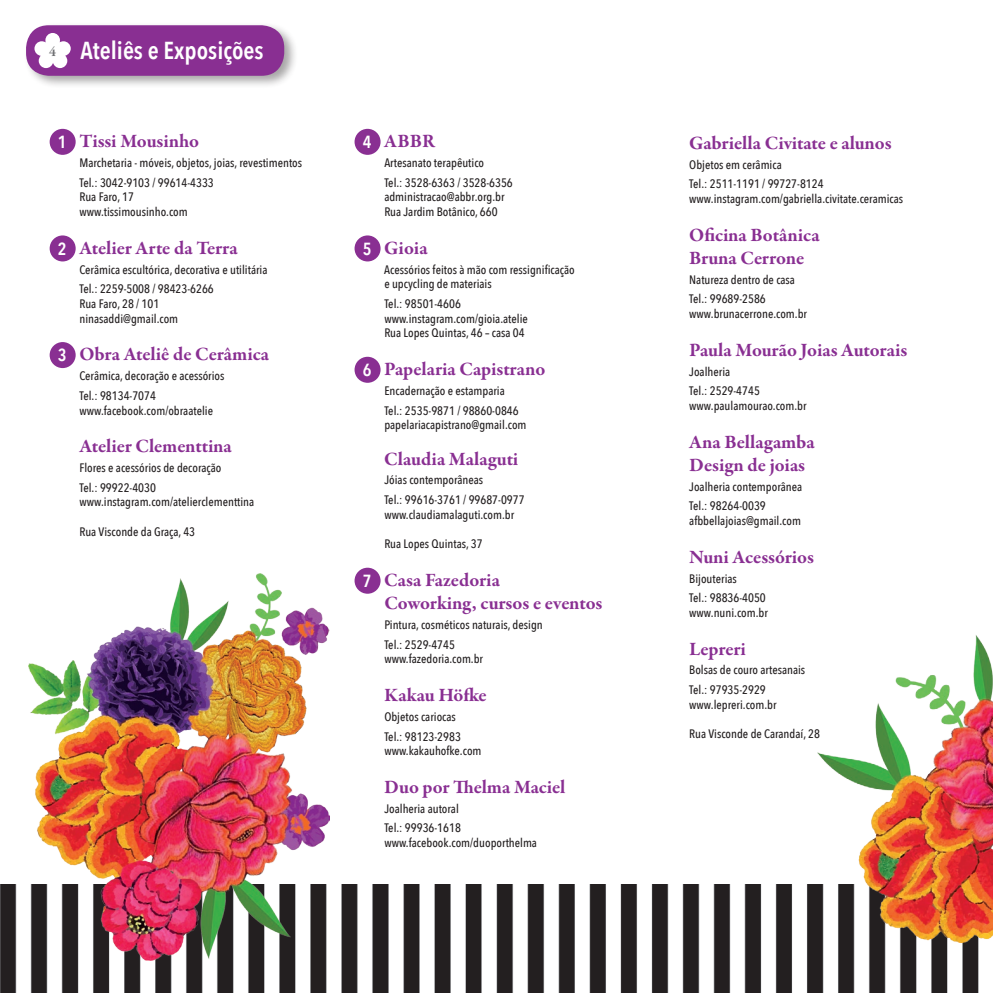
<style>
.page{position:relative;width:993px;height:993px;background:#fff}
.page>*{position:absolute;margin:0;border:0;box-sizing:border-box;transform-origin:0 0}
.t1{font:600 24.5px "Avenir Next Condensed";color:#fff}
.t2{font:700 19.25px/23.1px "Garamond Premr Pro";color:#892f92}
.t3{font:500 12.25px/19.6px "Avenir Next Condensed";color:#231f20}
.s1{font-family:"Garamond Premr Pro";font-size:14px;color:#6c6d70}
.s2{font-family:"Avenir Next Condensed";font-weight:600;font-size:17.5px;color:#fff}
</style>
<div class="page">
<img style="left:0;top:884px;width:979px;height:108px">
<div style="left:23px;top:21px;width:275px;height:68px;background:#231f20;opacity:.4"></div>
<div style="left:26px;top:25px;width:258px;height:51px;background:#892f92;border-radius:23px"></div>
<svg style="left:34px;top:33px;width:37px;height:35px"></svg>
<div style="left:50px;top:129px;width:26px;height:26px;background:#892f92;border-radius:50%"></div>
<div style="left:50px;top:235px;width:26px;height:26px;background:#892f92;border-radius:50%"></div>
<div style="left:50px;top:342px;width:26px;height:26px;background:#892f92;border-radius:50%"></div>
<div style="left:354px;top:129px;width:26px;height:26px;background:#892f92;border-radius:50%"></div>
<div style="left:354px;top:235px;width:26px;height:26px;background:#892f92;border-radius:50%"></div>
<div style="left:354px;top:356px;width:26px;height:26px;background:#892f92;border-radius:50%"></div>
<div style="left:354px;top:567px;width:26px;height:26px;background:#892f92;border-radius:50%"></div>
<img style="left:29px;top:573px;width:301px;height:387px">
<img style="left:817px;top:635px;width:175px;height:307px">
<h1 class="t1" style="left:49px;top:29px;width:216px"><span class="s1">4</span> Ateliês e Exposições</h1>
<h2 class="t2" style="left:58px;top:130px;width:143px"><span class="s2">1</span> Tissi Mousinho</h2>
<p class="t3" style="left:79px;top:153px;width:224px">Marchetaria - móveis, objetos, joias, revestimentos<br>Tel.: 3042-9103 / 99614-4333</p>
<p class="t3" style="left:79px;top:189px;width:110px;line-height:14.7px">Rua Faro, 17 www.tissimousinho.com</p>
<h2 class="t2" style="left:58px;top:236px;width:181px"><span class="s2">2</span> Atelier Arte da Terra</h2>
<p class="t3" style="left:79px;top:259px;width:189px">Cerâmica escultórica, decorativa e utilitária<br>Tel.: 2259-5008 / 98423-6266</p>
<p class="t3" style="left:79px;top:296px;width:100px;line-height:14.7px">Rua Faro, 28 / 101 ninasaddi@gmail.com</p>
<h2 class="t2" style="left:58px;top:343px;width:213px"><span class="s2">3</span> Obra Ateliê de Cerâmica</h2>
<p class="t3" style="left:79px;top:366px;width:147px">Cerâmica, decoração e acessórios<br>Tel.: 98134-7074</p>
<p class="t3" style="left:79px;top:400px;width:135px">www.facebook.com/obraatelie</p>
<h2 class="t2" style="left:79px;top:435px;width:154px">Atelier Clementtina</h2>
<p class="t3" style="left:79px;top:458px;width:143px">Flores e acessórios de decoração<br>Tel.: 99922-4030</p>
<p class="t3" style="left:79px;top:492px;width:176px">www.instagram.com/atelierclementtina</p>
<p class="t3" style="left:79px;top:521px;width:117px">Rua Visconde da Graça, 43</p>
<h2 class="t2" style="left:362px;top:130px;width:74px"><span class="s2">4</span> ABBR</h2>
<p class="t3" style="left:384px;top:153px;width:130px">Artesanato terapêutico<br>Tel.: 3528-6363 / 3528-6356</p>
<p class="t3" style="left:384px;top:189px;width:122px;line-height:14.7px">administracao@abbr.org.br<br>Rua Jardim Botânico, 660</p>
<h2 class="t2" style="left:362px;top:236px;width:66px"><span class="s2">5</span> Gioia</h2>
<p class="t3" style="left:384px;top:262px;width:192px;line-height:14.7px">Acessórios feitos à mão com ressignificação e upcycling de materiais</p>
<p class="t3" style="left:384px;top:296px;width:145px;line-height:14.7px">Tel.: 98501-4606 www.instagram.com/gioia.atelie<br>Rua Lopes Quintas, 46 – casa 04</p>
<h2 class="t2" style="left:362px;top:358px;width:184px"><span class="s2">6</span> Papelaria Capistrano</h2>
<p class="t3" style="left:384px;top:380px;width:136px">Encadernação e estamparia<br>Tel.: 2535-9871 / 98860-0846</p>
<p class="t3" style="left:384px;top:415px;width:144px">papelariacapistrano@gmail.com</p>
<h2 class="t2" style="left:384px;top:447px;width:135px">Claudia Malaguti</h2>
<p class="t3" style="left:384px;top:470px;width:142px">Jóias contemporâneas<br>Tel.: 99616-3761 / 99687-0977</p>
<p class="t3" style="left:384px;top:504px;width:131px">www.claudiamalaguti.com.br</p>
<p class="t3" style="left:384px;top:534px;width:100px">Rua Lopes Quintas, 37</p>
<h2 class="t2" style="left:384px;top:568px;width:219px;text-indent:-22px"><span class="s2">7</span> Casa Fazedoria<br>Coworking, cursos e eventos</h2>
<p class="t3" style="left:384px;top:614px;width:160px">Pintura, cosméticos naturais, design<br>Tel.: 2529-4745</p>
<p class="t3" style="left:384px;top:649px;width:100px">www.fazedoria.com.br</p>
<h2 class="t2" style="left:384px;top:683px;width:104px">Kakau Höfke</h2>
<p class="t3" style="left:384px;top:706px;width:78px">Objetos cariocas<br>Tel.: 98123-2983</p>
<p class="t3" style="left:384px;top:740px;width:99px">www.kakauhofke.com</p>
<h2 class="t2" style="left:384px;top:775px;width:182px">Duo por Thelma Maciel</h2>
<p class="t3" style="left:384px;top:798px;width:78px">Joalheria autoral<br>Tel.: 99936-1618</p>
<p class="t3" style="left:384px;top:832px;width:154px">www.facebook.com/duoporthelma</p>
<h2 class="t2" style="left:689px;top:132px;width:204px">Gabriella Civitate e alunos</h2>
<p class="t3" style="left:689px;top:154px;width:136px">Objetos em cerâmica<br>Tel.: 2511-1191 / 99727-8124</p>
<p class="t3" style="left:689px;top:189px;width:215px">www.instagram.com/gabriella.civitate.ceramicas</p>
<h2 class="t2" style="left:689px;top:223px;width:132px">Oficina Botânica<br>Bruna Cerrone</h2>
<p class="t3" style="left:689px;top:269px;width:107px">Natureza dentro de casa<br>Tel.: 99689-2586</p>
<p class="t3" style="left:689px;top:304px;width:119px">www.brunacerrone.com.br</p>
<h2 class="t2" style="left:689px;top:338px;width:219px">Paula Mourão Joias Autorais</h2>
<p class="t3" style="left:689px;top:361px;width:72px">Joalheria<br>Tel.: 2529-4745</p>
<p class="t3" style="left:689px;top:396px;width:119px">www.paulamourao.com.br</p>
<h2 class="t2" style="left:689px;top:430px;width:127px">Ana Bellagamba<br>Design de joias</h2>
<p class="t3" style="left:689px;top:476px;width:114px">Joalheria contemporânea<br>Tel.: 98264-0039</p>
<p class="t3" style="left:689px;top:510px;width:113px">afbbellajoias@gmail.com</p>
<h2 class="t2" style="left:689px;top:545px;width:126px">Nuni Acessórios</h2>
<p class="t3" style="left:689px;top:568px;width:78px">Bijouterias<br>Tel.: 98836-4050</p>
<p class="t3" style="left:689px;top:602px;width:80px">www.nuni.com.br</p>
<h2 class="t2" style="left:689px;top:637px;width:58px">Lepreri</h2>
<p class="t3" style="left:689px;top:660px;width:117px">Bolsas de couro artesanais<br>Tel.: 97935-2929</p>
<p class="t3" style="left:689px;top:694px;width:89px">www.lepreri.com.br</p>
<p class="t3" style="left:689px;top:723px;width:132px">Rua Visconde de Carandaí, 28</p>
</div>
